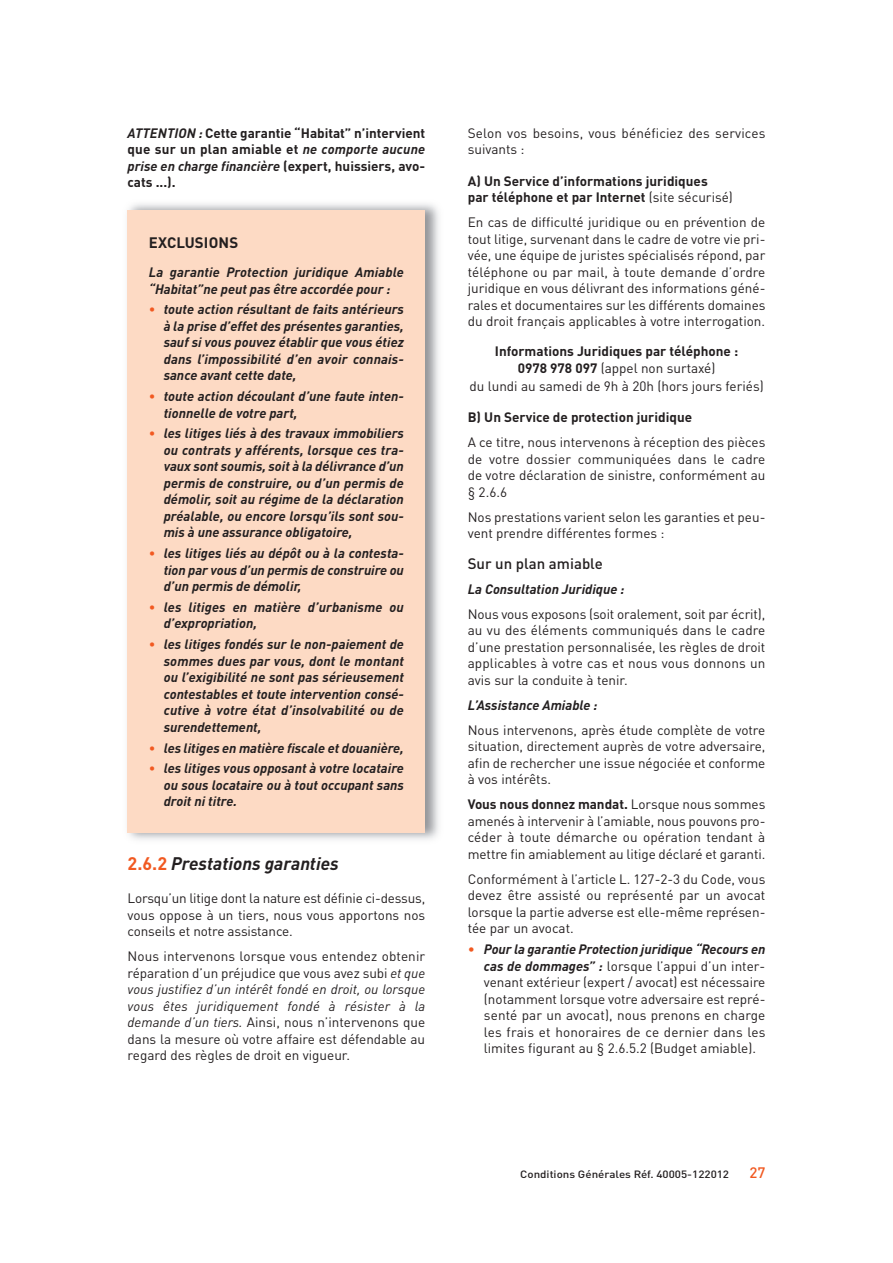
<style>
.page{position:relative;width:893px;height:1263px;background:#fff}
.page>*{position:absolute;margin:0;border:0;box-sizing:border-box;transform-origin:0 0}
.t1{font:italic 700 18px "DIN Pro";color:#231f20}
.t2{font:500 15px "DIN Pro";color:#231f20}
.t3{font:700 15px "DIN Pro";letter-spacing:.01em;color:#231f20}
.t4{font:500 15px "DIN Pro";color:#f15921}
.t5{font:13.5px/16.5px "DIN Pro";color:#231f20;text-align:justify}
.t6{font:italic 700 13.5px/16.5px "DIN Pro";color:#231f20;text-align:justify}
.t7{font:700 13.5px/16.5px "DIN Pro";color:#231f20;text-align:justify}
.t8{font:500 10.5px "DIN Pro";color:#231f20;scale:1.1 1}
.s1{font-style:italic}
.s2{color:#f15921}
.s3{font-style:normal;color:#f15921}
.s4{font-weight:400}
.s5{font-weight:700}
.s6{font-weight:700;font-style:italic}
</style>
<div class="page">
<img style="left:127px;top:203px;width:312px;height:637px">
<div style="left:128px;top:210px;width:297px;height:622px;background:#fddac4"></div>
<p class="t7" style="left:128px;top:126px;width:299px"><span class="s1">ATTENTION :</span> Cette garantie “Habitat” n’intervient que sur un plan amiable et <span class="s1">ne comporte aucune prise en charge financière</span> (expert, huissiers, avo&shy;cats ...).</p>
<p class="t3" style="left:149px;top:237px;width:91px">EXCLUSIONS</p>
<p class="t6" style="left:149px;top:265px;width:257px">La garantie Protection juridique Amiable “Habitat”ne peut pas être accordée pour :</p>
<p class="t6" style="left:164px;top:303px;width:242px;text-indent:-15px"><span class="s2">•</span> toute action résultant de faits antérieurs à la prise d’effet des présentes garanties, sauf si vous pouvez établir que vous étiez dans l’impossibilité d’en avoir connais&shy;sance avant cette date,</p>
<p class="t6" style="left:164px;top:389px;width:242px;text-indent:-15px"><span class="s2">•</span> toute action découlant d’une faute inten&shy;tionnelle de votre part,</p>
<p class="t6" style="left:164px;top:427px;width:242px;text-indent:-15px"><span class="s2">•</span> les litiges liés à des travaux immobiliers ou contrats y afférents, lorsque ces tra&shy;vaux sont soumis, soit à la délivrance d’un permis de construire, ou d’un permis de démolir, soit au régime de la déclaration préalable, ou encore lorsqu’ils sont sou&shy;mis à une assurance obligatoire,</p>
<p class="t6" style="left:164px;top:546px;width:242px;text-indent:-15px"><span class="s2">•</span> les litiges liés au dépôt ou à la contesta&shy;tion par vous d’un permis de construire ou d’un permis de démolir,</p>
<p class="t6" style="left:164px;top:600px;width:242px;text-indent:-15px"><span class="s2">•</span> les litiges en matière d’urbanisme ou d’expropriation,</p>
<p class="t6" style="left:164px;top:637px;width:242px;text-indent:-15px"><span class="s2">•</span> les litiges fondés sur le non-paiement de sommes dues par vous, dont le montant ou l’exigibilité ne sont pas sérieusement contestables et toute intervention consé&shy;cutive à votre état d’insolvabilité ou de surendettement,</p>
<p class="t6" style="left:149px;top:741px;width:257px"><span class="s2">•</span> les litiges en matière fiscale et douanière,</p>
<p class="t6" style="left:164px;top:761px;width:242px;text-indent:-15px"><span class="s2">•</span> les litiges vous opposant à votre locataire ou sous locataire ou à tout occupant sans droit ni titre.</p>
<h1 class="t1" style="left:128px;top:857px;width:213px"><span class="s3">2.6.2</span> Prestations garanties</h1>
<p class="t5" style="left:128px;top:892px;width:299px">Lorsqu’un litige dont la nature est définie ci-dessus, vous oppose à un tiers, nous vous apportons nos conseils et notre assistance.</p>
<p class="t5" style="left:128px;top:950px;width:299px">Nous intervenons lorsque vous entendez obtenir réparation d’un préjudice que vous avez subi <span class="s1">et que vous justifiez d’un intérêt fondé en droit, ou lorsque vous êtes juridiquement fondé à résister à la demande d’un tiers.</span> Ainsi, nous n’intervenons que dans la mesure où votre affaire est défendable au regard des règles de droit en vigueur.</p>
<p class="t5" style="left:468px;top:126px;width:299px">Selon vos besoins, vous bénéficiez des services suivants :</p>
<p class="t7" style="left:468px;top:174px;width:267px">A) Un Service d’informations juridiques<br>par téléphone et par Internet <span class="s4">(site sécurisé)</span></p>
<p class="t5" style="left:468px;top:216px;width:299px">En cas de difficulté juridique ou en prévention de tout litige, survenant dans le cadre de votre vie pri&shy;vée, une équipe de juristes spécialisés répond, par téléphone ou par mail, à toute demande d’ordre juridique en vous délivrant des informations géné&shy;rales et documentaires sur les différents domaines du droit français applicables à votre interrogation.</p>
<p class="t5" style="left:469px;top:343px;width:296px;line-height:17.5px;text-align:center"><span class="s5">Informations Juridiques par téléphone :<br>0978 978 097</span> (appel non surtaxé)<br>du lundi au samedi de 9h à 20h (hors jours feriés)</p>
<p class="t7" style="left:468px;top:410px;width:226px">B) Un Service de protection juridique</p>
<p class="t5" style="left:468px;top:435px;width:299px">A ce titre, nous intervenons à réception des pièces de votre dossier communiquées dans le cadre de votre déclaration de sinistre, conformément au § 2.6.6</p>
<p class="t5" style="left:468px;top:510px;width:299px">Nos prestations varient selon les garanties et peu&shy;vent prendre différentes formes :</p>
<p class="t2" style="left:468px;top:558px;width:137px">Sur un plan amiable</p>
<p class="t6" style="left:468px;top:582px;width:158px">La Consultation Juridique :</p>
<p class="t5" style="left:468px;top:607px;width:299px">Nous vous exposons (soit oralement, soit par écrit), au vu des éléments communiqués dans le cadre d’une prestation personnalisée, les règles de droit applicables à votre cas et nous vous donnons un avis sur la conduite à tenir.</p>
<p class="t6" style="left:468px;top:698px;width:131px">L’Assistance Amiable :</p>
<p class="t5" style="left:468px;top:723px;width:299px">Nous intervenons, après étude complète de votre situation, directement auprès de votre adversaire, afin de rechercher une issue négociée et conforme à vos intérêts.</p>
<p class="t5" style="left:468px;top:798px;width:299px"><span class="s5">Vous nous donnez mandat.</span> Lorsque nous sommes amenés à intervenir à l’amiable, nous pouvons pro&shy;céder à toute démarche ou opération tendant à mettre fin amiablement au litige déclaré et garanti.</p>
<p class="t5" style="left:468px;top:872px;width:299px">Conformément à l’article L. 127-2-3 du Code, vous devez être assisté ou représenté par un avocat lorsque la partie adverse est elle-même représen&shy;tée par un avocat.</p>
<p class="t5" style="left:484px;top:942px;width:283px;text-indent:-16px"><span class="s2">•</span> <span class="s6">Pour la garantie Protection juridique “Recours en cas de dommages” :</span> lorsque l’appui d’un inter&shy;venant extérieur (expert / avocat) est nécessaire (notamment lorsque votre adversaire est repré&shy;senté par un avocat), nous prenons en charge les frais et honoraires de ce dernier dans les limites figurant au § 2.6.5.2 (Budget amiable).</p>
<p class="t8" style="left:520px;top:1170px;width:191px">Conditions Générales Réf. 40005-122012</p>
<p class="t4" style="left:749px;top:1167px;width:17px">27</p>
</div>
